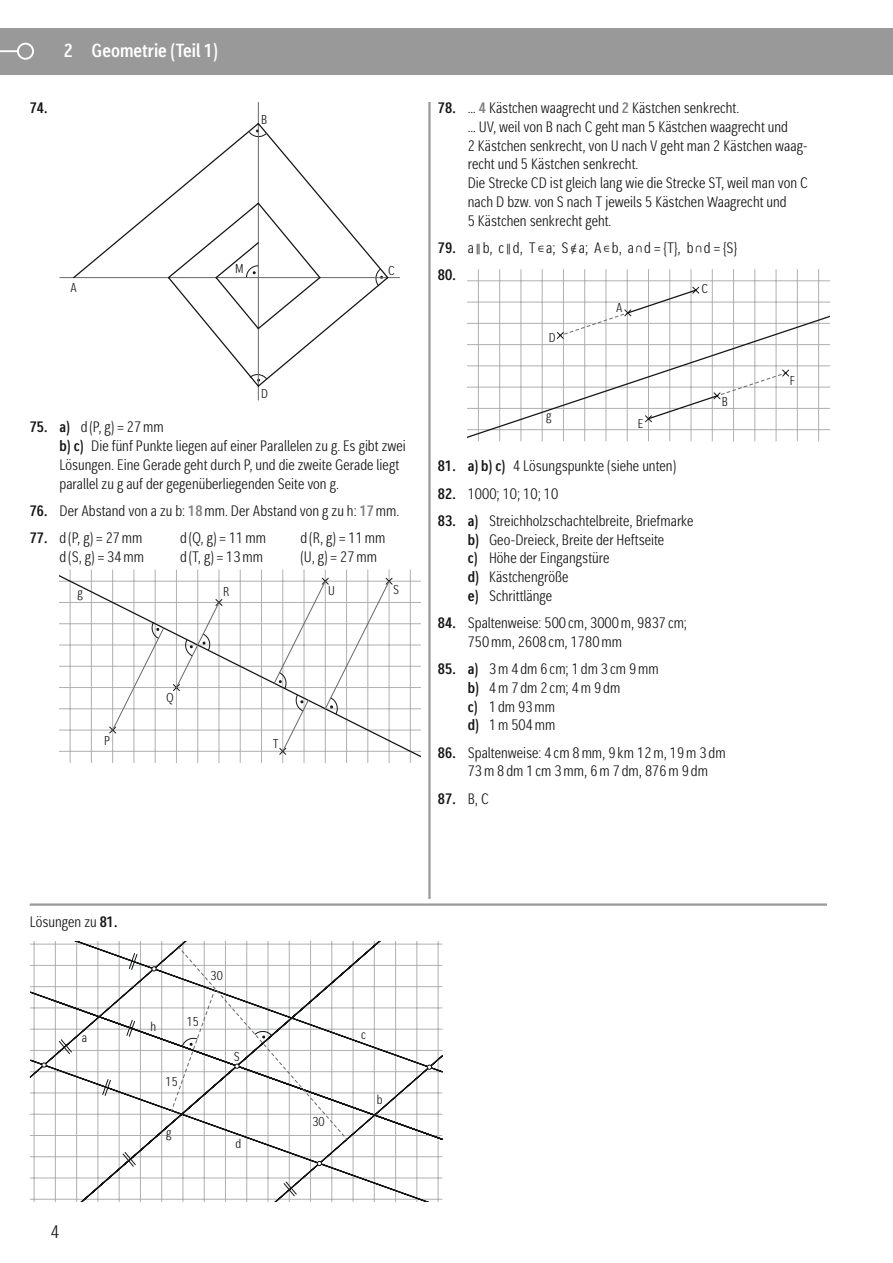
<style>
.page{position:relative;width:893px;height:1263px;background:#fff}
.page>*{position:absolute;margin:0;border:0;box-sizing:border-box;transform-origin:0 0}
.t1{font:600 condensed 18.75px "bs Thomas Sans 1";color:#fff}
.t2{font:300 condensed 18px "bs Thomas Sans 1";color:#151616}
.t3{font:300 condensed 15px/18.8px "bs Thomas Sans 1";color:#151616}
.t4{font:600 condensed 15px "bs Thomas Sans 1";color:#151616}
.t5{font:300 condensed 12.75px "bs Thomas Sans 1";color:#151616}
.s1{font-weight:600}
.s2{font-weight:600;color:#818281}
.s3{font-weight:300}
</style>
<div class="page">
<hr style="left:428px;top:102px;width:3px;height:1101px;background:#999">
<div style="left:0;top:28px;width:893px;height:47px;background:#999"></div>
<div style="left:17px;top:43px;width:17px;height:17px;border:2px solid #fff;border-radius:50%"></div>
<svg style="left:0;top:50px;width:18px;height:2px"></svg>
<hr style="left:60px;top:277px;width:340px;height:1px;background:#686868">
<hr style="left:258px;top:102px;width:1px;height:298px;background:#686868">
<svg style="left:72px;top:122px;width:317px;height:266px"></svg>
<hr style="left:91px;top:569px;width:1px;height:194px;background:#afb0b0">
<hr style="left:70px;top:569px;width:1px;height:194px;background:#afb0b0">
<hr style="left:112px;top:569px;width:1px;height:194px;background:#afb0b0">
<hr style="left:134px;top:569px;width:1px;height:194px;background:#afb0b0">
<hr style="left:155px;top:569px;width:1px;height:194px;background:#afb0b0">
<hr style="left:176px;top:569px;width:1px;height:194px;background:#afb0b0">
<hr style="left:197px;top:569px;width:1px;height:194px;background:#afb0b0">
<hr style="left:219px;top:569px;width:1px;height:194px;background:#afb0b0">
<hr style="left:240px;top:569px;width:1px;height:194px;background:#afb0b0">
<hr style="left:261px;top:569px;width:1px;height:194px;background:#afb0b0">
<hr style="left:282px;top:569px;width:1px;height:194px;background:#afb0b0">
<hr style="left:304px;top:569px;width:1px;height:194px;background:#afb0b0">
<hr style="left:325px;top:569px;width:1px;height:194px;background:#afb0b0">
<hr style="left:346px;top:569px;width:1px;height:194px;background:#afb0b0">
<hr style="left:368px;top:569px;width:1px;height:194px;background:#afb0b0">
<hr style="left:389px;top:569px;width:1px;height:194px;background:#afb0b0">
<hr style="left:410px;top:569px;width:1px;height:194px;background:#afb0b0">
<svg style="left:59px;top:574px;width:362px;height:185px"></svg>
<svg style="left:108px;top:577px;width:285px;height:178px"></svg>
<svg style="left:112px;top:580px;width:278px;height:172px"></svg>
<hr style="left:468px;top:269px;width:1px;height:172px;background:#afb0b0">
<hr style="left:478px;top:269px;width:1px;height:172px;background:#afb0b0">
<hr style="left:499px;top:269px;width:1px;height:172px;background:#afb0b0">
<hr style="left:521px;top:269px;width:1px;height:172px;background:#afb0b0">
<hr style="left:542px;top:269px;width:1px;height:172px;background:#afb0b0">
<hr style="left:563px;top:269px;width:1px;height:172px;background:#afb0b0">
<hr style="left:584px;top:269px;width:1px;height:172px;background:#afb0b0">
<hr style="left:606px;top:269px;width:1px;height:172px;background:#afb0b0">
<hr style="left:627px;top:269px;width:1px;height:172px;background:#afb0b0">
<hr style="left:648px;top:269px;width:1px;height:172px;background:#afb0b0">
<hr style="left:669px;top:269px;width:1px;height:172px;background:#afb0b0">
<hr style="left:691px;top:269px;width:1px;height:172px;background:#afb0b0">
<hr style="left:712px;top:269px;width:1px;height:172px;background:#afb0b0">
<hr style="left:733px;top:269px;width:1px;height:172px;background:#afb0b0">
<hr style="left:754px;top:269px;width:1px;height:172px;background:#afb0b0">
<hr style="left:776px;top:269px;width:1px;height:172px;background:#afb0b0">
<hr style="left:797px;top:269px;width:1px;height:172px;background:#afb0b0">
<hr style="left:818px;top:269px;width:1px;height:172px;background:#afb0b0">
<hr style="left:839px;top:269px;width:1px;height:172px;background:#afb0b0">
<hr style="left:861px;top:269px;width:1px;height:172px;background:#afb0b0">
<hr style="left:882px;top:269px;width:1px;height:172px;background:#afb0b0">
<hr style="left:892px;top:269px;width:1px;height:172px;background:#afb0b0">
<svg style="left:468px;top:279px;width:361px;height:163px"></svg>
<svg style="left:556px;top:286px;width:144px;height:54px"></svg>
<svg style="left:644px;top:369px;width:146px;height:54px"></svg>
<div style="left:30px;top:899px;width:799px;height:304px;background:#fff"></div>
<svg style="left:30px;top:942px;width:413px;height:259px"></svg>
<svg style="left:42px;top:1062px;width:5px;height:5px"></svg>
<svg style="left:427px;top:1065px;width:5px;height:5px"></svg>
<svg style="left:317px;top:1161px;width:5px;height:5px"></svg>
<svg style="left:58px;top:952px;width:239px;height:245px"></svg>
<svg style="left:171px;top:946px;width:177px;height:194px"></svg>
<hr style="left:30px;top:903px;width:797px;height:3px;background:#999">
<p class="t4" style="left:30px;top:98px;width:19px">74.</p>
<p class="t1" style="left:64px;top:38px;width:156px">2 Geometrie (Teil 1)</p>
<p class="t5" style="left:261px;top:111px;width:8px">B</p>
<p class="t5" style="left:71px;top:280px;width:8px">A</p>
<p class="t5" style="left:235px;top:260px;width:10px">M</p>
<p class="t5" style="left:261px;top:385px;width:8px">D</p>
<p class="t5" style="left:388px;top:262px;width:8px">C</p>
<p class="t3" style="left:59px;top:419px;width:348px;text-indent:-30px"><span class="s1">75. a)</span> d (P, g) = 27mm<br><span class="s1">b) c)</span> Die fünf Punkte liegen auf einer Parallelen zu g. Es gibt zwei Lösungen. Eine Gerade geht durch P, und die zweite Gerade liegt parallel zu g auf der gegenüberliegenden Seite von g.</p>
<p class="t3" style="left:30px;top:502px;width:371px"><span class="s1">76.</span> Der Abstand von a zu b: <span class="s2">18</span>mm. Der Abstand von g zu h: <span class="s2">17</span>mm.</p>
<p class="t3" style="left:30px;top:529px;width:114px"><span class="s1">77.</span> d (P, g) = 27mm</p>
<p class="t3" style="left:180px;top:529px;width:87px">d (Q, g) = 11mm</p>
<p class="t3" style="left:300px;top:529px;width:86px">d (R, g) = 11mm</p>
<p class="t3" style="left:60px;top:548px;width:86px">d (S, g) = 34mm</p>
<p class="t3" style="left:180px;top:548px;width:85px">d (T, g) = 13mm</p>
<p class="t3" style="left:300px;top:548px;width:78px">(U, g) = 27mm</p>
<p class="t5" style="left:78px;top:584px;width:7px">g</p>
<p class="t5" style="left:104px;top:732px;width:8px">P</p>
<p class="t5" style="left:166px;top:690px;width:9px">Q</p>
<p class="t5" style="left:223px;top:584px;width:8px">R</p>
<p class="t5" style="left:328px;top:582px;width:8px">U</p>
<p class="t5" style="left:393px;top:581px;width:8px">S</p>
<p class="t5" style="left:273px;top:735px;width:8px">T</p>
<p class="t3" style="left:468px;top:100px;width:342px;text-indent:-30px"><span class="s1">78.</span> … <span class="s2">4</span> Kästchen waagrecht und <span class="s2">2</span> Kästchen senkrecht.<br>… UV, weil von B nach C geht man 5 Kästchen waagrecht und<br>2 -Kästchen senkrecht, von U nach V geht man 2 Kästchen waag&shy;recht und 5 Kästchen senkrecht.<br>Die Strecke CD ist gleich lang wie die Strecke ST, weil man von C nach D bzw. von S nach T jeweils 5 Kästchen Waagrecht und<br>5 Kästchen senkrecht geht.</p>
<p class="t3" style="left:438px;top:235px;width:301px;line-height:27.3px"><span class="s1">79.</span> a∥b, c∥d, T∈a; S∉a; A∈b, a∩d={T}, b∩d={S}<br><span class="s1">80.</span></p>
<p class="t5" style="left:616px;top:300px;width:8px">A</p>
<p class="t5" style="left:701px;top:281px;width:8px">C</p>
<p class="t5" style="left:549px;top:329px;width:8px">D</p>
<p class="t5" style="left:722px;top:394px;width:8px">B</p>
<p class="t5" style="left:546px;top:408px;width:7px">g</p>
<p class="t3" style="left:438px;top:458px;width:240px"><span class="s1">81. a) b) c)</span> 4 Lösungspunkte (siehe unten)</p>
<p class="t3" style="left:438px;top:485px;width:122px"><span class="s1">82.</span> 1000; 10; 10; 10</p>
<p class="t3" style="left:468px;top:512px;width:227px;text-indent:-30px"><span class="s1">83. a)</span> Streichholzschachtelbreite, Briefmarke <span class="s1">b)</span> Geo-Dreieck, Breite der Heftseite<br><span class="s1">c)</span> Höhe der Eingangstüre<br><span class="s1">d)</span> Kästchengröße<br><span class="s1">e)</span> Schrittlänge</p>
<p class="t3" style="left:468px;top:615px;width:221px;text-indent:-30px"><span class="s1">84.</span> Spaltenweise: 500 cm, 3000m, 9837 cm;<br>750mm, 2608 cm, 1780mm</p>
<p class="t3" style="left:468px;top:661px;width:192px;text-indent:-30px"><span class="s1">85. a)</span> 3m 4 dm 6 cm; 1 dm 3 cm 9mm <span class="s1">b)</span> 4m 7dm 2cm; 4m 9dm<br><span class="s1">c)</span> 1 dm 93mm<br><span class="s1">d)</span> 1m 504mm</p>
<p class="t3" style="left:468px;top:744px;width:259px;text-indent:-30px"><span class="s1">86.</span> Spaltenweise: 4 cm 8mm, 9 km 12m, 19m 3 dm<br>73m 8 dm 1 cm 3mm, 6m 7 dm, 876m 9 dm</p>
<p class="t4" style="left:438px;top:789px;width:52px">87. <span class="s3">B, C</span></p>
<p class="t5" style="left:638px;top:415px;width:7px">E</p>
<p class="t5" style="left:790px;top:373px;width:7px">F</p>
<p class="t3" style="left:30px;top:914px;width:89px">Lösungen zu <span class="s1">81.</span></p>
<p class="t5" style="left:82px;top:1029px;width:7px">a</p>
<p class="t2" style="left:51px;top:1220px;width:10px">4</p>
<p class="t5" style="left:211px;top:967px;width:14px">30</p>
<p class="t5" style="left:150px;top:1019px;width:7px">h</p>
<p class="t5" style="left:187px;top:1014px;width:14px">15</p>
<p class="t5" style="left:166px;top:1073px;width:14px">15</p>
<p class="t5" style="left:234px;top:1048px;width:8px">S</p>
<p class="t5" style="left:166px;top:1124px;width:7px">g</p>
<p class="t5" style="left:235px;top:1135px;width:7px">d</p>
<p class="t5" style="left:312px;top:1114px;width:14px">30</p>
<p class="t5" style="left:361px;top:1026px;width:6px">c</p>
<p class="t5" style="left:377px;top:1091px;width:7px">b</p>
</div>
